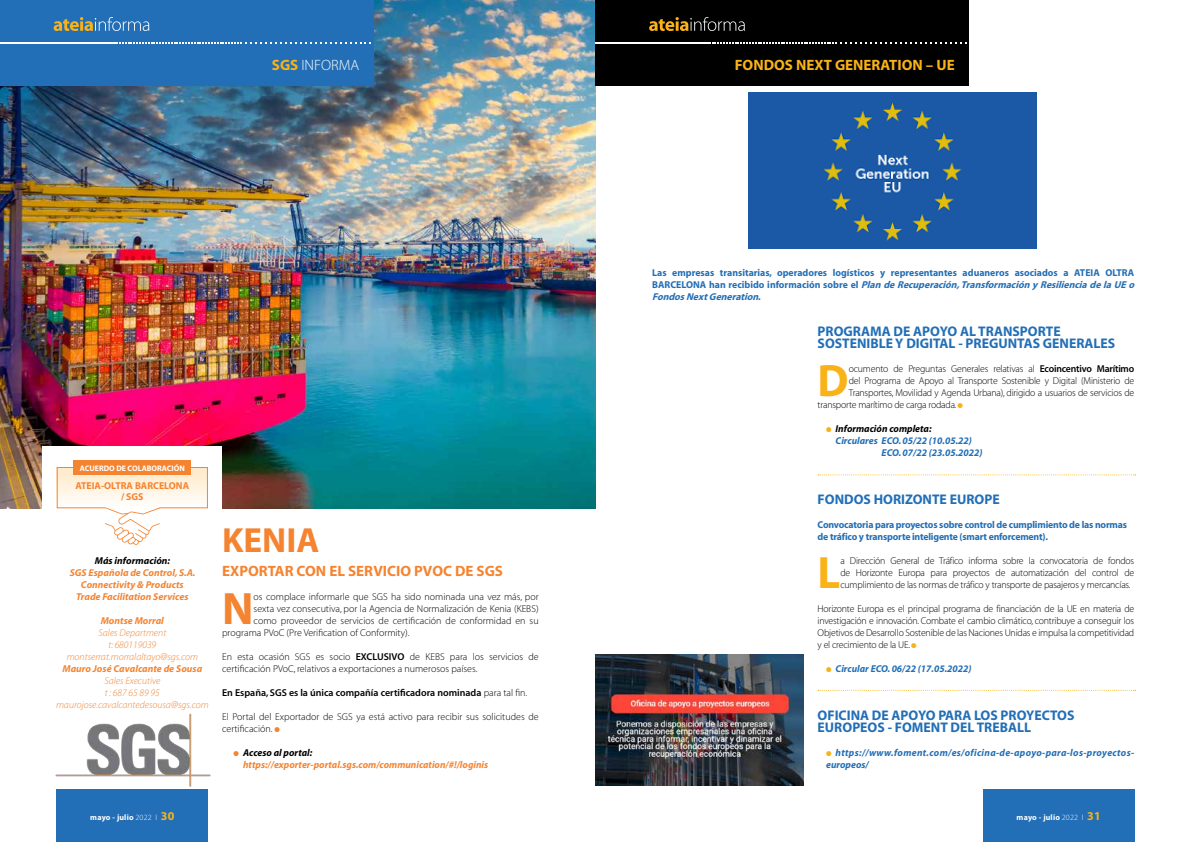
<style>
.page{position:relative;width:1191px;height:842px;background:#fff}
.page>*{position:absolute;margin:0;border:0;box-sizing:border-box;transform-origin:0 0}
.t1{font:45.6px "Myriad MM 700 600";color:#f9b218}
.t2{font:45.6px "Myriad MM 700 600";color:#f58431}
.t3{font:35px "Myriad MM 700 600";color:#f58431}
.t4{font:15px "Myriad MM 700 600";color:#f58431}
.t5{font:15px "Myriad MM 700 600";color:#f9b218}
.t6{font:15px "Myriad MM 215 600";color:#fff}
.t7{font:14px/12px "Myriad MM 700 600";color:#226fb7}
.t8{font:10px/12px "Myriad MM 215 600";letter-spacing:-.02em;color:#000;text-align:justify}
.t9{font:10px/12px "Myriad MM 215 600";color:#000}
.t10{font:10px/12px "Myriad MM 700 600";color:#226fb7}
.t11{font:10px/12px "Myriad MM It 700 600";color:#f58431;text-align:center}
.t12{font:10px/12px "Myriad MM It 215 600";color:#f58431;text-align:center}
.t13{font:10px/12px "Myriad MM 700 600";letter-spacing:-.02em;color:#226fb7}
.t14{font:10px "Myriad MM It 700 600";color:#226fb7}
.t15{font:10px/12px "Myriad MM It 700 600";letter-spacing:.03em;color:#226fb7}
.t16{font:10px "Myriad MM 565 600";color:#000}
.t17{font:10px "Myriad MM It 700 600";color:#000}
.t18{font:10px/11px "Myriad MM 700 600";color:#f58431}
.t19{font:8px "Myriad MM 700 600";letter-spacing:.005em;color:#fff}
.s1{font-family:"Myriad MM 700 600";color:#f9b218}
.s2{font-family:"Myriad MM 565 600"}
.s3{font-family:"Myriad MM 215 600"}
.s4{color:#f58431}
.s5{color:#000}
.s6{font-style:italic}
.s7{color:#f9b218}
.s8{font-size:12px;color:#f9b218}
</style>
<div class="page">
<img style="left:0;top:0;width:595px;height:509px">
<div style="left:43px;top:446px;width:179px;height:71px;background:#fff"></div>
<div style="left:57px;top:789px;width:151px;height:53px;background:#226fb7"></div>
<div style="left:983px;top:789px;width:151px;height:53px;background:#226fb7"></div>
<svg style="left:56px;top:467px;width:152px;height:78px"></svg>
<div style="left:73px;top:461px;width:118px;height:14px;background:#f58431"></div>
<div style="left:0;top:0;width:373px;height:85px;background:#226fb7"></div>
<svg style="left:54px;top:17px;width:95px;height:14px"></svg>
<hr style="left:0;top:42px;width:115px;height:1px;background:#fff">
<svg style="left:116px;top:42px;width:255px;height:1px"></svg>
<img style="left:55px;top:713px;width:156px;height:74px">
<div style="left:595px;top:0;width:374px;height:85px;background:#000"></div>
<svg style="left:649px;top:17px;width:96px;height:14px"></svg>
<hr style="left:595px;top:42px;width:115px;height:1px;background:#fff">
<svg style="left:712px;top:42px;width:254px;height:1px"></svg>
<img style="left:748px;top:93px;width:288px;height:156px">
<svg style="left:818px;top:474px;width:317px;height:1px"></svg>
<svg style="left:818px;top:690px;width:317px;height:1px"></svg>
<img style="left:595px;top:654px;width:208px;height:131px">
<h3 class="t6" style="left:272px;top:58px;width:89px"><span class="s1">SGS</span> i nforma</h3>
<h3 class="t5" style="left:734px;top:58px;width:220px">FONDOS NEXT GENERATION – UE</h3>
<p class="t19" style="left:80px;top:464px;width:107px">ACUERDO de COLABORACIÓN</p>
<p class="t18" style="left:121px;top:481px;width:51px;text-indent:-46px">ATE IA-OLTRA Barcelona / SGS</p>
<p class="t17" style="left:95px;top:556px;width:77px">Más información:</p>
<p class="t11" style="left:70px;top:567px;width:127px">SGS Española de Control, S.A.<br>Connectivity &amp; Products<br>Trade Facilitation Services</p>
<p class="t11" style="left:101px;top:615px;width:65px">Montse Morral</p>
<p class="t12" style="left:67px;top:627px;width:133px">Sales Department<br>t: 680119039 montserrat.morralaltayo@sgs.com</p>
<p class="t11" style="left:62px;top:663px;width:141px">Mauro José Cavalcante de Sousa</p>
<p class="t12" style="left:56px;top:675px;width:154px">Sales Executive<br>t : 687 65 89 95 maurojose.cavalcantedesousa@sgs.com</p>
<h2 class="t3" style="left:222px;top:523px;width:99px">KENIA</h2>
<h3 class="t4" style="left:222px;top:564px;width:10px">Expor</h3>
<h3 class="t4" style="left:268px;top:564px;width:40px">tar con</h3>
<h3 class="t4" style="left:329px;top:564px;width:62px">el servicio</h3>
<h3 class="t4" style="left:414px;top:564px;width:90px">PVoC de SGS</h3>
<h1 class="t2" style="left:222px;top:587px;width:33px">N</h1>
<p class="t9" style="left:254px;top:591px;width:286px">os complace informarle que SGS ha sido nominada una vez más, por</p>
<p class="t9" style="left:254px;top:603px;width:286px">sexta vez consecutiva, por la Agencia de Normalización de Kenia (KEBS)</p>
<p class="t9" style="left:254px;top:615px;width:286px">como proveedor de servicios de certificación de conformidad en su</p>
<p class="t9" style="left:222px;top:627px;width:189px">programa PVoC (Pre Verification of Conformity).</p>
<p class="t9" style="left:222px;top:651px;width:318px">En esta ocasión SGS es socio <span class="s2">EXCLUSIVO</span> de KEBS para los servicios de certificación PVoC, relativos a exportaciones a numerosos países.</p>
<p class="t16" style="left:222px;top:688px;width:307px">En España, SGS es la única compañía certificadora nominada <span class="s3">para tal fin.</span></p>
<p class="t9" style="left:222px;top:711px;width:318px">El Portal del Exportador de SGS ya está activo para recibir sus solicitudes de certificación. <span class="s4">●</span></p>
<p class="t11" style="left:243px;top:747px;width:247px;text-align:left;text-indent:-10px">● <span class="s5">Acceso al portal: </span>https://exporter-portal.sgs.com/communication/#!/loginis</p>
<p class="t10" style="left:652px;top:267px;width:486px">Las empresas transitarias, operadores logísticos y representantes aduaneros asociados a ATEIA OLTRA<br>B A R C E L O N A h a n r e c i b i d o i n f o r m a c i ó n s o b r e e l <span class="s6">Plan deRecuperación,Transformación yResilienciadelaUE o<br>FondosNextGeneration</span>.</p>
<h3 class="t7" style="left:817px;top:326px;width:237px">PROGRAMA de APOYO al TRANSPORTE<br>SOSTENIBLE y DIGITAL - Pregun</h3>
<h3 class="t7" style="left:1017px;top:338px;width:98px">tas Generales</h3>
<h1 class="t1" style="left:817px;top:359px;width:33px">D</h1>
<p class="t8" style="left:848px;top:363px;width:287px">ocumento de Preguntas Generales relativas al <span class="s2">Ecoincentivo Marítimo</span></p>
<p class="t8" style="left:848px;top:375px;width:287px">del Programa de Apoyo al Transporte Sostenible y Digital (Ministerio de</p>
<p class="t8" style="left:848px;top:387px;width:287px">Transportes, Movilidad y Agenda Urbana), dirigido a usuarios de servicios de</p>
<p class="t8" style="left:817px;top:399px;width:147px">transporte marítimo de carga rodada. <span class="s7">●</span></p>
<p class="t17" style="left:826px;top:424px;width:107px"><span class="s7">●</span> Información completa:</p>
<p class="t14" style="left:835px;top:436px;width:138px">Circulares ECO. 05/22 (10.05.22)</p>
<p class="t14" style="left:881px;top:448px;width:102px">ECO. 07/22 (23.05.2022)</p>
<h3 class="t7" style="left:817px;top:494px;width:182px">FONDOS HORIZONTE EUROPE</h3>
<p class="t13" style="left:817px;top:519px;width:311px">Convocatoria para proyectos sobre control de cumplimiento de las normas de tráfico y transporte inteligente (smart enforcement).</p>
<h1 class="t1" style="left:817px;top:551px;width:24px">L</h1>
<p class="t8" style="left:840px;top:555px;width:295px">a Dirección General de Tráfico informa sobre la convocatoria de fondos de H orizonte Europa para proyectos de automatización del control de cumplimiento de las normas de tráfico y transporte de pasajeros y mercancías.</p>
<p class="t8" style="left:817px;top:603px;width:318px">Horizonte Europa es el principal programa de financiación de la UE en materia de investigación e innovación. Combate el cambio climático, contribuye a conseguir los Objetivos de Desarrollo Sostenible de las Naciones Unidas e impulsa la competitividad y el crecimiento de la UE. <span class="s7">●</span></p>
<p class="t14" style="left:826px;top:664px;width:147px"><span class="s7">●</span> Circular ECO. 06/22 (17.05.2022)</p>
<h3 class="t7" style="left:817px;top:710px;width:130px">OFICINA de APOYO para</h3>
<h3 class="t7" style="left:974px;top:710px;width:9px">los</h3>
<h3 class="t7" style="left:817px;top:710px;width:258px;text-indent:183px">PROYECTOS<br>EUROPEOS - FOMENT del TREBALL</h3>
<p class="t15" style="left:826px;top:747px;width:310px"><span class="s7">●</span> https://www.foment.com/es/oficina-de-apoyo-para-los-proyectos&shy;europeos/</p>
<p class="t19" style="left:90px;top:814px;width:85px">mayo - julio <span class="s3">2022 I</span> <span class="s8">30</span></p>
<p class="t19" style="left:1016px;top:814px;width:85px">mayo - julio <span class="s3">2022 I</span> <span class="s8">31</span></p>
</div>
